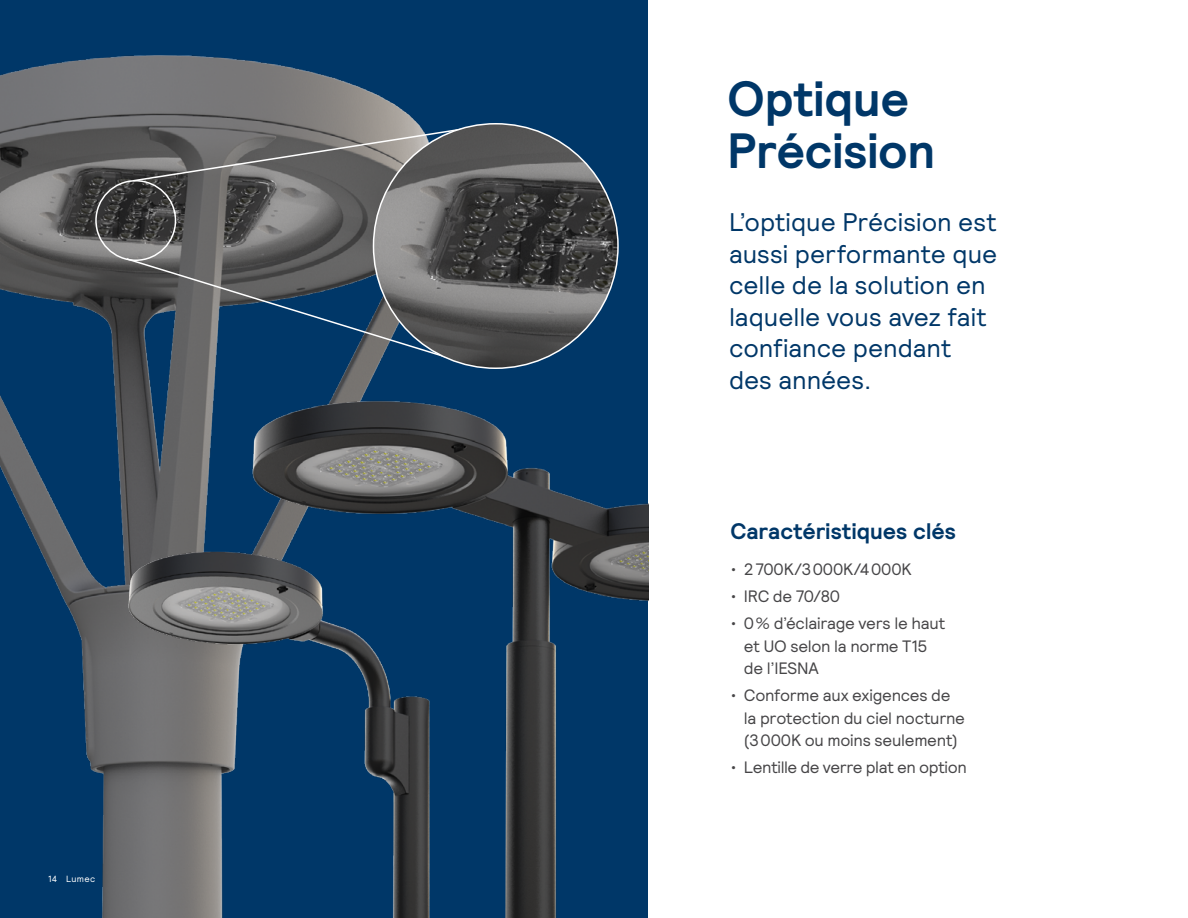
<style>
.page{position:relative;width:1188px;height:918px;background:#fff}
.page>*{position:absolute;margin:0;border:0;box-sizing:border-box;transform-origin:0 0}
.t1{font:700 49.5px/52.5px "Signify Relative";color:#003768}
.t2{font:25.5px/31.5px "Signify Relative";color:#003768}
.t3{font:700 22.5px "Signify Relative";color:#003768}
.t4{font:16.5px/22.5px "Signify Relative";letter-spacing:-.015em;color:#464547}
.t5{font:9px "Signify Relative";letter-spacing:.035em;color:#fff}
</style>
<div class="page">
<div style="left:0;top:0;width:649px;height:918px;background:#003768"></div>
<img style="left:0;top:55px;width:418px;height:863px">
<div style="left:95px;top:180px;width:81px;height:81px;border:2px solid #fff;border-radius:50%"></div>
<svg style="left:132px;top:124px;width:345px;height:58px;background:#737272"></svg>
<svg style="left:125px;top:257px;width:346px;height:109px"></svg>
<img style="left:374px;top:124px;width:244px;height:244px;border-radius:122px">
<img style="left:110px;top:534px;width:104px;height:384px">
<img style="left:214px;top:384px;width:435px;height:534px">
<p class="t5" style="left:48px;top:873px;width:49px">14 Lumec</p>
<h1 class="t1" style="left:728px;top:72px;width:209px">Optique<br>Précision</h1>
<h2 class="t2" style="left:729px;top:206px;width:270px">L’optique Précision est aussi performante que celle de la solution en laquelle vous avez fait confiance pendant des années.</h2>
<h3 class="t3" style="left:730px;top:516px;width:227px">Caractéristiques clés</h3>
<p class="t4" style="left:730px;top:557px;width:183px">• 2700K/3000K/4000K</p>
<p class="t4" style="left:730px;top:584px;width:111px">• IRC de 70/80</p>
<p class="t4" style="left:744px;top:611px;width:203px;text-indent:-13px">• 0% d’éclairage vers le haut et UO selon la norme T15 de l’IESNA</p>
<p class="t4" style="left:744px;top:683px;width:223px;text-indent:-13px">• Conforme aux exigences de la protection du ciel nocturne (3000K ou moins seulement)</p>
<p class="t4" style="left:730px;top:755px;width:238px">• Lentille de verre plat en option</p>
</div>
